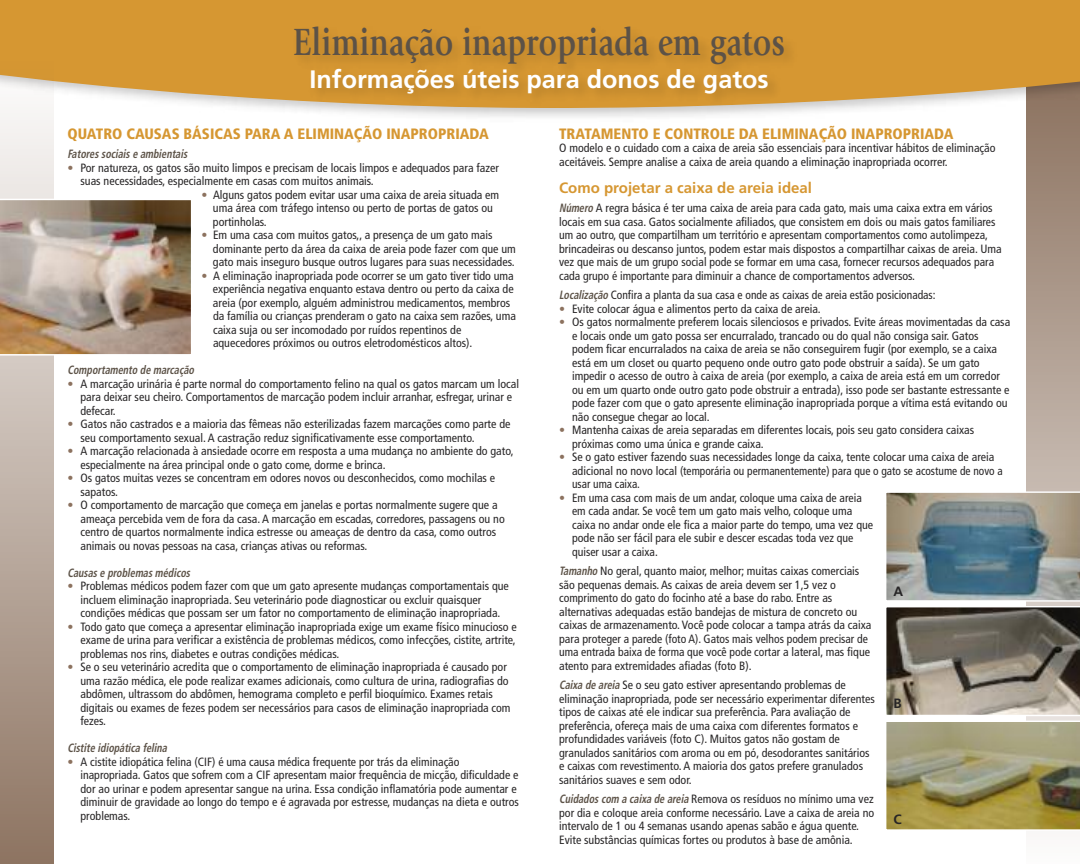
<style>
.page{position:relative;width:1080px;height:864px;background:#fff}
.page>*{position:absolute;margin:0;border:0;box-sizing:border-box;transform-origin:0 0}
.t1{font:700 39.6px "Giovanni";color:#5c5247;scale:.8 1}
.t2{font:700 25.2px "Frutiger";color:#fff}
.t3{font:900 condensed 15px "Frutiger";color:#d69732}
.t4{font:700 15px "Frutiger";color:#d69732}
.t5{font:700 13.5px "Frutiger";color:#272526}
.t6{font:condensed 12px/13.5px "Frutiger";color:#272526}
.t7{font:italic 700 condensed 12px "Frutiger";color:#5c5247;scale:.85 1}
.t8{font:condensed 12px "Frutiger";color:#272526;scale:.96 1}
.s1{color:#8c725f}
.s2{font-weight:700;font-style:italic;color:#5c5247}
</style>
<div class="page">
<svg style="left:1026px;top:126px;width:54px;height:365px"></svg>
<img style="left:1026px;top:109px;width:54px;height:17px">
<svg style="left:0;top:0;width:1080px;height:109px;fill:#d69732"></svg>
<svg style="left:0;top:62px;width:54px;height:802px"></svg>
<img style="left:170px;top:16px;width:751px;height:101px">
<img style="left:886px;top:491px;width:194px;height:339px">
<img style="left:0;top:199px;width:191px;height:157px">
<h1 class="t1" style="left:293px;top:27px;width:616px">Eliminação inapropriada em gatos</h1>
<h2 class="t2" style="left:310px;top:69px;width:461px">Informações úteis para donos de gatos</h2>
<p class="t3" style="left:68px;top:127px;width:423px">QUATRO CAUSAS BÁSICAS PARA A ELIMINAÇÃO INAPROPRIADA</p>
<p class="t7" style="left:67px;top:149px;width:145px">Fatores sociais e ambientais</p>
<p class="t6" style="left:80px;top:162px;width:420px;text-indent:-13px"><span class="s1">•</span> Por natureza, os gatos são muito limpos e precisam de locais limpos e adequados para fazer suas necessidades, especialmente em casas com muitos animais.</p>
<p class="t6" style="left:213px;top:189px;width:288px;text-indent:-12px"><span class="s1">•</span> Alguns gatos podem evitar usar uma caixa de areia situada em uma área com tráfego intenso ou perto de portas de gatos ou portinholas.</p>
<p class="t6" style="left:213px;top:229px;width:304px;text-indent:-12px"><span class="s1">•</span> Em uma casa com muitos gatos,, a presença de um gato mais dominante perto da área da caixa de areia pode fazer com que um gato mais inseguro busque outros lugares para suas necessidades.</p>
<p class="t6" style="left:213px;top:270px;width:304px;text-indent:-12px"><span class="s1">•</span> A eliminação inapropriada pode ocorrer se um gato tiver tido uma experiência negativa enquanto estava dentro ou perto da caixa de areia (por exemplo, alguém administrou medicamentos, membros da família ou crianças prenderam o gato na caixa sem razões, uma caixa suja ou ser incomodado por ruídos repentinos de aquecedores próximos ou outros eletrodomésticos altos).</p>
<p class="t7" style="left:67px;top:365px;width:153px">Comportamento de marcação</p>
<p class="t6" style="left:80px;top:378px;width:440px;text-indent:-13px"><span class="s1">•</span> A marcação urinária é parte normal do comportamento felino na qual os gatos marcam um local para deixar seu cheiro. Comportamentos de marcação podem incluir arranhar, esfregar, urinar e defecar.</p>
<p class="t6" style="left:80px;top:418px;width:432px;text-indent:-13px"><span class="s1">•</span> Gatos não castrados e a maioria das fêmeas não esterilizadas fazem marcações como parte de seu comportamento sexual. A castração reduz significativamente esse comportamento.</p>
<p class="t6" style="left:80px;top:445px;width:435px;text-indent:-13px"><span class="s1">•</span> A marcação relacionada à ansiedade ocorre em resposta a uma mudança no ambiente do gato, especialmente na área principal onde o gato come, dorme e brinca.</p>
<p class="t6" style="left:80px;top:472px;width:416px;text-indent:-13px"><span class="s1">•</span> Os gatos muitas vezes se concentram em odores novos ou desconhecidos, como mochilas e sapatos.</p>
<p class="t6" style="left:80px;top:499px;width:426px;text-indent:-13px"><span class="s1">•</span> O comportamento de marcação que começa em janelas e portas normalmente sugere que a ameaça percebida vem de fora da casa. A marcação em escadas, corredores, passagens ou no centro de quartos normalmente indica estresse ou ameaças de dentro da casa, como outros animais ou novas pessoas na casa, crianças ativas ou reformas.</p>
<p class="t7" style="left:67px;top:568px;width:148px">Causas e problemas médicos</p>
<p class="t6" style="left:80px;top:580px;width:430px;text-indent:-13px"><span class="s1">•</span> Problemas médicos podem fazer com que um gato apresente mudanças comportamentais que incluem eliminação inapropriada. Seu veterinário pode diagnosticar ou excluir quaisquer condições médicas que possam ser um fator no comportamento de eliminação inapropriada.</p>
<p class="t6" style="left:80px;top:621px;width:438px;text-align:justify;text-indent:-13px"><span class="s1">•</span> Todo gato que começa a apresentar eliminação inapropriada exige um exame físico minucioso e exame de urina para verificar a existência de problemas médicos, como infecções, cistite, artrite, problemas nos rins, diabetes e outras condições médicas.</p>
<p class="t6" style="left:80px;top:661px;width:432px;text-indent:-13px"><span class="s1">•</span> Se o seu veterinário acredita que o comportamento de eliminação inapropriada é causado por uma razão médica, ele pode realizar exames adicionais, como cultura de urina, radiografias do abdômen, ultrassom do abdômen, hemograma completo e perfil bioquímico. Exames retais digitais ou exames de fezes podem ser necessários para casos de eliminação inapropriada com fezes.</p>
<p class="t7" style="left:67px;top:743px;width:121px">Cistite idiopática felina</p>
<p class="t6" style="left:80px;top:756px;width:440px;text-indent:-13px"><span class="s1">•</span> A cistite idiopática felina (CIF) é uma causa médica frequente por trás da eliminação inapropriada. Gatos que sofrem com a CIF apresentam maior frequência de micção, dificuldade e dor ao urinar e podem apresentar sangue na urina. Essa condição inflamatória pode aumentar e diminuir de gravidade ao longo do tempo e é agravada por estresse, mudanças na dieta e outros problemas.</p>
<p class="t3" style="left:559px;top:127px;width:396px">TRATAMENTO E CONTROLE DA ELIMINAÇÃO INAPROPRIADA</p>
<p class="t6" style="left:559px;top:142px;width:438px">O modelo e o cuidado com a caixa de areia são essenciais para incentivar hábitos de eliminação aceitáveis. Sempre analise a caixa de areia quando a eliminação inapropriada ocorrer.</p>
<p class="t4" style="left:559px;top:181px;width:254px">Como projetar a caixa de areia ideal</p>
<p class="t6" style="left:559px;top:202px;width:444px"><span class="s2">Número</span>A regra básica é ter uma caixa de areia para cada gato, mais uma caixa extra em vários locais em sua casa. Gatos socialmente afiliados, que consistem em dois ou mais gatos familiares um ao outro, que compartilham um território e apresentam comportamentos como autolimpeza, brincadeiras ou descanso juntos, podem estar mais dispostos a compartilhar caixas de areia. Uma vez que mais de um grupo social pode se formar em uma casa, fornecer recursos adequados para cada grupo é importante para diminuir a chance de comportamentos adversos.</p>
<p class="t8" style="left:559px;top:290px;width:394px"><span class="s2">Localização</span>Confira a planta da sua casa e onde as caixas de areia estão posicionadas:</p>
<p class="t6" style="left:559px;top:303px;width:263px"><span class="s1">•</span> Evite colocar água e alimentos perto da caixa de areia.</p>
<p class="t6" style="left:572px;top:316px;width:440px;text-indent:-13px"><span class="s1">•</span> Os gatos normalmente preferem locais silenciosos e privados. Evite áreas movimentadas da casa e locais onde um gato possa ser encurralado, trancado ou do qual não consiga sair. Gatos podem ficar encurralados na caixa de areia se não conseguirem fugir (por exemplo, se a caixa está em um closet ou quarto pequeno onde outro gato pode obstruir a saída). Se um gato impedir o acesso de outro à caixa de areia (por exemplo, a caixa de areia está em um corredor ou em um quarto onde outro gato pode obstruir a entrada), isso pode ser bastante estressante e pode fazer com que o gato apresente eliminação inapropriada porque a vítima está evitando ou não consegue chegar ao local.</p>
<p class="t6" style="left:572px;top:424px;width:404px;text-indent:-13px"><span class="s1">•</span> Mantenha caixas de areia separadas em diferentes locais, pois seu gato considera caixas próximas como uma única e grande caixa.</p>
<p class="t6" style="left:572px;top:451px;width:432px;text-indent:-13px"><span class="s1">•</span> Se o gato estiver fazendo suas necessidades longe da caixa, tente colocar uma caixa de areia adicional no novo local (temporária ou permanentemente) para que o gato se acostume de novo a usar uma caixa.</p>
<p class="t6" style="left:572px;top:492px;width:303px;text-indent:-13px"><span class="s1">•</span> Em uma casa com mais de um andar, coloque uma caixa de areia em cada andar. Se você tem um gato mais velho, coloque uma caixa no andar onde ele fica a maior parte do tempo, uma vez que pode não ser fácil para ele subir e descer escadas toda vez que quiser usar a caixa.</p>
<p class="t6" style="left:559px;top:565px;width:314px"><span class="s2">Tamanho</span>No geral, quanto maior, melhor; muitas caixas comerciais são pequenas demais. As caixas de areia devem ser 1,5 vez o comprimento do gato do focinho até a base do rabo. Entre as alternativas adequadas estão bandejas de mistura de concreto ou caixas de armazenamento. Você pode colocar a tampa atrás da caixa para proteger a parede (foto A). Gatos mais velhos podem precisar de uma entrada baixa de forma que você pode cortar a lateral, mas fique atento para extremidades afiadas (foto B).</p>
<p class="t6" style="left:559px;top:679px;width:317px"><span class="s2">Caixadeareia</span>Se o seu gato estiver apresentando problemas de eliminação inapropriada, pode ser necessário experimentar diferentes tipos de caixas até ele indicar sua preferência. Para avaliação de preferência, ofereça mais de uma caixa com diferentes formatos e profundidades variáveis (foto C). Muitos gatos não gostam de granulados sanitários com aroma ou em pó, desodorantes sanitários e caixas com revestimento. A maioria dos gatos prefere granulados sanitários suaves e sem odor.</p>
<p class="t6" style="left:559px;top:793px;width:317px"><span class="s2">Cuidadoscomacaixadeareia</span>Remova os resíduos no mínimo uma vez por dia e coloque areia conforme necessário. Lave a caixa de areia no intervalo de 1 ou 4 semanas usando apenas sabão e água quente.<br>Evite substâncias químicas fortes ou produtos à base de amônia.</p>
<p class="t5" style="left:893px;top:586px;width:11px">A</p>
<p class="t5" style="left:893px;top:698px;width:10px">B</p>
<p class="t5" style="left:893px;top:814px;width:10px">C</p>
</div>
